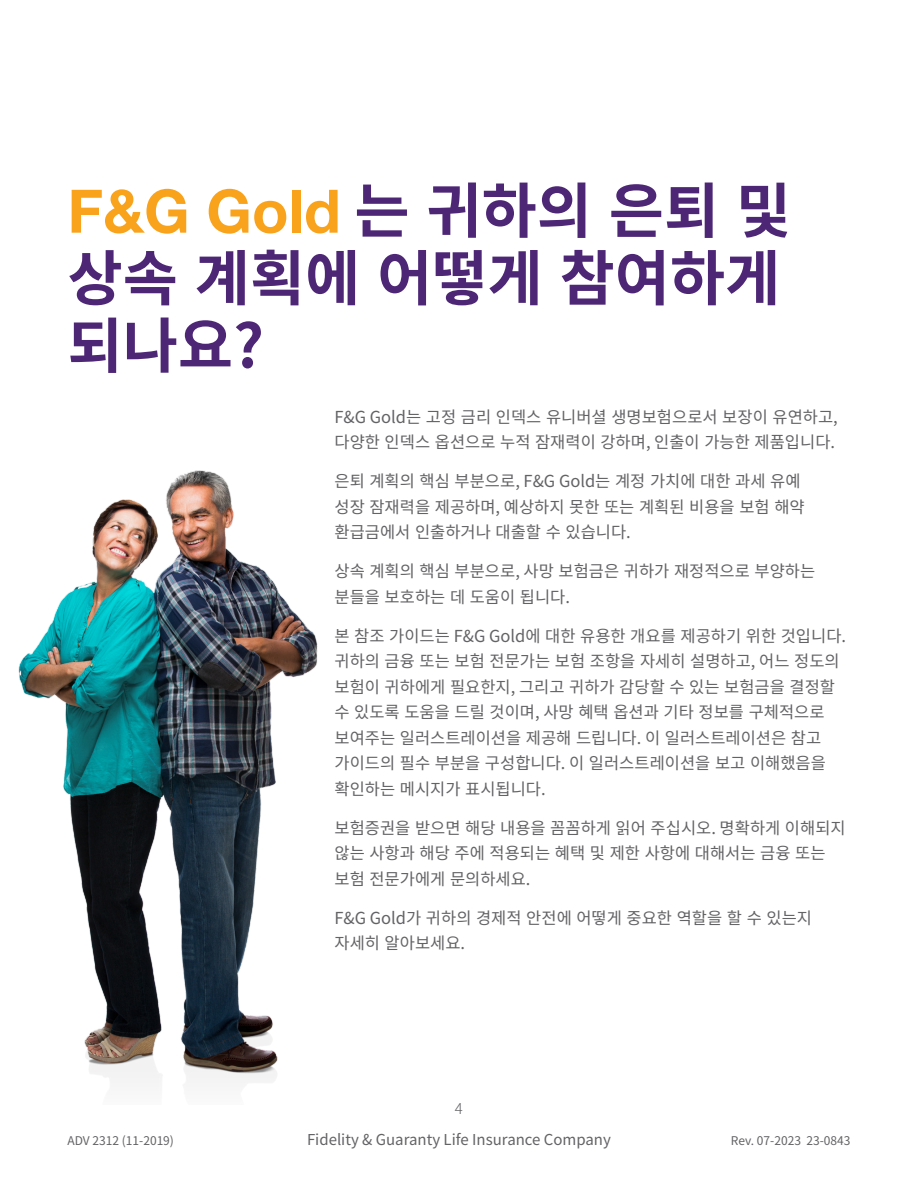
<style>
.page{position:relative;width:918px;height:1188px;background:#fff}
.page>*{position:absolute;margin:0;border:0;box-sizing:border-box;transform-origin:0 0}
.t1{font:700 60px/67.5px "Noto Sans CJ Kkr";color:#4e2676}
.t2{font:700 60px "Helvetica Neue LT Std";color:#f9a21c}
.t3{font:16.5px/25.5px "Noto Sans CJ Kkr";color:#636366}
.t4{font:15px "Noto Sans CJ Kkr";color:#636366}
.t5{font:300 15px "Noto Sans CJ Kkr";color:#636366}
.t6{font:12px "Noto Sans CJ Kkr";color:#636366}
.s1{font-family:"Noto Sans CJ Kkr";color:#4e2676}
</style>
<div class="page">
<img style="left:18px;top:470px;width:300px;height:613px">
<h1 class="t2" style="left:68px;top:174px;width:725px">F&amp;G Gold <span class="s1">는 귀하의 은퇴 및</span></h1>
<h1 class="t1" style="left:68px;top:246px;width:714px">상속 계획에 어떻게 참여하게 되나요?</h1>
<p class="t3" style="left:334px;top:405px;width:505px">F&amp;G Gold는 고정 금리 인덱스 유니버셜 생명보험으로서 보장이 유연하고, 다양한 인덱스 옵션으로 누적 잠재력이 강하며, 인출이 가능한 제품입니다.</p>
<p class="t3" style="left:334px;top:469px;width:472px">은퇴 계획의 핵심 부분으로, F&amp;G Gold는 계정 가치에 대한 과세 유예 성장 잠재력을 제공하며, 예상하지 못한 또는 계획된 비용을 보험 해약 환급금에서 인출하거나 대출할 수 있습니다.</p>
<p class="t3" style="left:334px;top:559px;width:482px">상속 계획의 핵심 부분으로, 사망 보험금은 귀하가 재정적으로 부양하는 분들을 보호하는 데 도움이 됩니다.</p>
<p class="t3" style="left:334px;top:624px;width:513px">본 참조 가이드는 F&amp;G Gold에 대한 유용한 개요를 제공하기 위한 것입니다. 귀하의 금융 또는 보험 전문가는 보험 조항을 자세히 설명하고, 어느 정도의 보험이 귀하에게 필요한지, 그리고 귀하가 감당할 수 있는 보험금을 결정할 수 있도록 도움을 드릴 것이며, 사망 혜택 옵션과 기타 정보를 구체적으로 보여주는 일러스트레이션을 제공해 드립니다. 이 일러스트레이션은 참고 가이드의 필수 부분을 구성합니다. 이 일러스트레이션을 보고 이해했음을 확인하는 메시지가 표시됩니다.</p>
<p class="t3" style="left:334px;top:816px;width:513px">보험증권을 받으면 해당 내용을 꼼꼼하게 읽어 주십시오. 명확하게 이해되지 않는 사항과 해당 주에 적용되는 혜택 및 제한 사항에 대해서는 금융 또는 보험 전문가에게 문의하세요.</p>
<p class="t3" style="left:334px;top:905px;width:479px">F&amp;G Gold가 귀하의 경제적 안전에 어떻게 중요한 역할을 할 수 있는지 자세히 알아보세요.</p>
<p class="t5" style="left:455px;top:1100px;width:10px">4</p>
<p class="t6" style="left:68px;top:1134px;width:108px">ADV 2312 (11-2019)</p>
<p class="t4" style="left:307px;top:1131px;width:305px">Fidelity &amp; Guaranty Life Insurance Company</p>
<p class="t6" style="left:731px;top:1134px;width:121px">Rev. 07-2023 23-0843</p>
</div>
